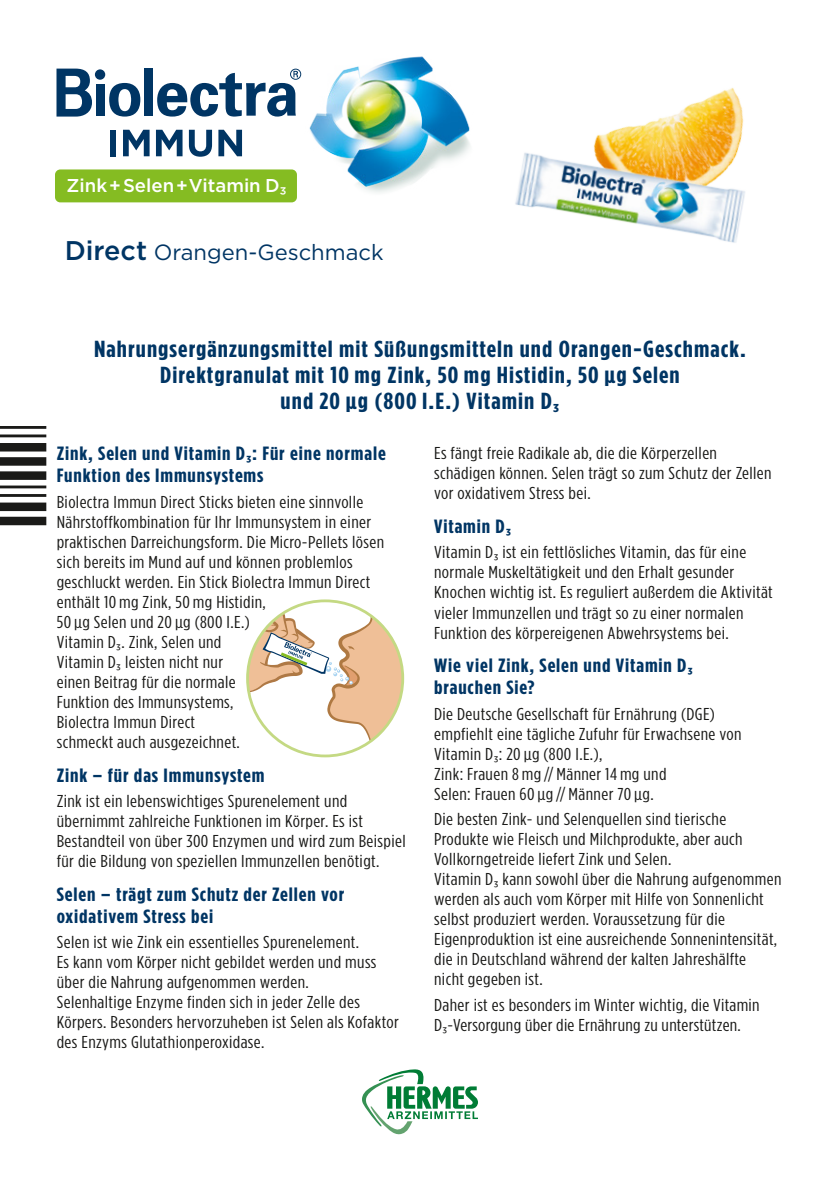
<style>
.page{position:relative;width:840px;height:1191px;background:#fff}
.page>*{position:absolute;margin:0;border:0;box-sizing:border-box;transform-origin:0 0}
.t1{font:700 23.2px/26px "Gotham Condensed";letter-spacing:.04em;color:#003564;text-align:center;scale:1.15 1}
.t2{font:22px "Gotham";color:#003564}
.t3{font:700 19.2px/22px "Gotham Condensed";letter-spacing:.04em;color:#003564;scale:1.15 1}
.t4{font:500 18.6px "Gotham";color:#fff}
.t5{font:17.2px/20px "Gotham Condensed";letter-spacing:.02em;color:#1a1a18;scale:1.15 1}
.s1{font-weight:500;font-size:27px}
</style>
<div class="page">
<img style="left:594px;top:88px;width:150px;height:55px">
<img style="left:515px;top:143px;width:230px;height:100px">
<img style="left:309px;top:56px;width:161px;height:137px">
<div style="left:55px;top:169px;width:242px;height:33px;background:#85bc22;border-radius:5px"></div>
<div style="left:110px;top:130px;width:6px;height:26px;background:#003564"></div>
<svg style="left:123px;top:130px;width:26px;height:26px"></svg>
<svg style="left:156px;top:130px;width:26px;height:26px"></svg>
<svg style="left:189px;top:130px;width:23px;height:27px"></svg>
<svg style="left:218px;top:130px;width:24px;height:26px"></svg>
<div style="left:144px;top:69px;width:9px;height:47px;background:#003564"></div>
<svg style="left:109px;top:83px;width:31px;height:34px"></svg>
<div style="left:96px;top:84px;width:8px;height:32px;background:#003564"></div>
<div style="left:95px;top:69px;width:10px;height:11px;background:#003564;border-radius:50%"></div>
<svg style="left:56px;top:69px;width:36px;height:48px"></svg>
<svg style="left:157px;top:69px;width:144px;height:48px"></svg>
<svg style="left:362px;top:1069px;width:115px;height:66px"></svg>
<svg style="left:246px;top:599px;width:158px;height:158px"></svg>
<svg style="left:0;top:426px;width:46px;height:99px"></svg>
<p class="t4" style="left:66px;top:173px;width:222px">Zink + Selen + Vitamin D3</p>
<p class="t2" style="left:65px;top:238px;width:320px"><span class="s1">Direct</span> Orangen-Geschmack</p>
<h1 class="t1" style="left:94px;top:335px;width:568px">Nahrungsergänzungsmittel mit Süßungsmitteln und Orangen-Geschmack.<br>Direktgranulat mit 10 mg Zink, 50 mg Histidin, 50 µg Selen<br>und 20 µg (800 I.E.) Vitamin D₃</h1>
<p class="t3" style="left:57px;top:442px;width:287px">Zink, Selen und Vitamin D₃: Für eine normale<br>Funktion des Immunsystems</p>
<p class="t5" style="left:57px;top:492px;width:286px">Biolectra Immun Direct Sticks bieten eine sinnvolle Nährstoffkombination für Ihr Immunsystem in einer praktischen Darreichungsform. Die Micro-Pellets lösen sich bereits im Mund auf und können problemlos geschluckt werden. Ein Stick Biolectra Immun Direct enthält 10 mg Zink, 50 mg Histidin,<br>50 μg Selen und 20 μg (800 I.E.)<br>Vitamin D₃. Zink, Selen und<br>Vitamin D₃ leisten nicht nur<br>einen Beitrag für die normale<br>Funktion des Immunsystems,<br>Biolectra Immun Direct<br>schmeckt auch ausgezeichnet.</p>
<p class="t3" style="left:57px;top:763px;width:182px">Zink – für das Immunsystem</p>
<p class="t5" style="left:57px;top:791px;width:305px">Zink ist ein lebenswichtiges Spurenelement und übernimmt zahlreiche Funktionen im Körper. Es ist Bestandteil von über 300 Enzymen und wird zum Beispiel für die Bildung von speziellen Immunzellen benötigt.</p>
<p class="t3" style="left:57px;top:882px;width:251px">Selen – trägt zum Schutz der Zellen vor oxidativem Stress bei</p>
<p class="t5" style="left:57px;top:932px;width:299px">Selen ist wie Zink ein essentielles Spurenelement.<br>Es kann vom Körper nicht gebildet werden und muss über die Nahrung aufgenommen werden.<br>Selenhaltige Enzyme finden sich in jeder Zelle des Körpers. Besonders hervorzuheben ist Selen als Kofaktor des Enzyms Glutathionperoxidase.</p>
<p class="t5" style="left:434px;top:442px;width:295px">Es fängt freie Radikale ab, die die Körperzellen schädigen können. Selen trägt so zum Schutz der Zellen vor oxidativem Stress bei.</p>
<p class="t3" style="left:434px;top:515px;width:68px">Vitamin D₃</p>
<p class="t5" style="left:434px;top:542px;width:296px">Vitamin D₃ ist ein fettlösliches Vitamin, das für eine normale Muskeltätigkeit und den Erhalt gesunder Knochen wichtig ist. Es reguliert außerdem die Aktivität vieler Immunzellen und trägt so zu einer normalen Funktion des körpereigenen Abwehrsystems bei.</p>
<p class="t3" style="left:434px;top:654px;width:226px">Wie viel Zink, Selen und Vitamin D₃ brauchen Sie?</p>
<p class="t5" style="left:434px;top:703px;width:268px">Die Deutsche Gesellschaft für Ernährung (DGE) empfiehlt eine tägliche Zufuhr für Erwachsene von Vitamin D₃: 20 µg (800 I.E.),<br>Zink: Frauen 8 mg // Männer 14 mg und<br>Selen: Frauen 60 µg // Männer 70 µg.</p>
<p class="t5" style="left:434px;top:809px;width:303px">Die besten Zink- und Selenquellen sind tierische Produkte wie Fleisch und Milchprodukte, aber auch Vollkorngetreide liefert Zink und Selen.<br>Vitamin D₃ kann sowohl über die Nahrung aufgenommen werden als auch vom Körper mit Hilfe von Sonnenlicht selbst produziert werden. Voraussetzung für die Eigenproduktion ist eine ausreichende Sonnenintensität, die in Deutschland während der kalten Jahreshälfte<br>nicht gegeben ist.</p>
<p class="t5" style="left:434px;top:994px;width:284px">Daher ist es besonders im Winter wichtig, die Vitamin<br>D₃-Versorgung über die Ernährung zu unterstützen.</p>
</div>
